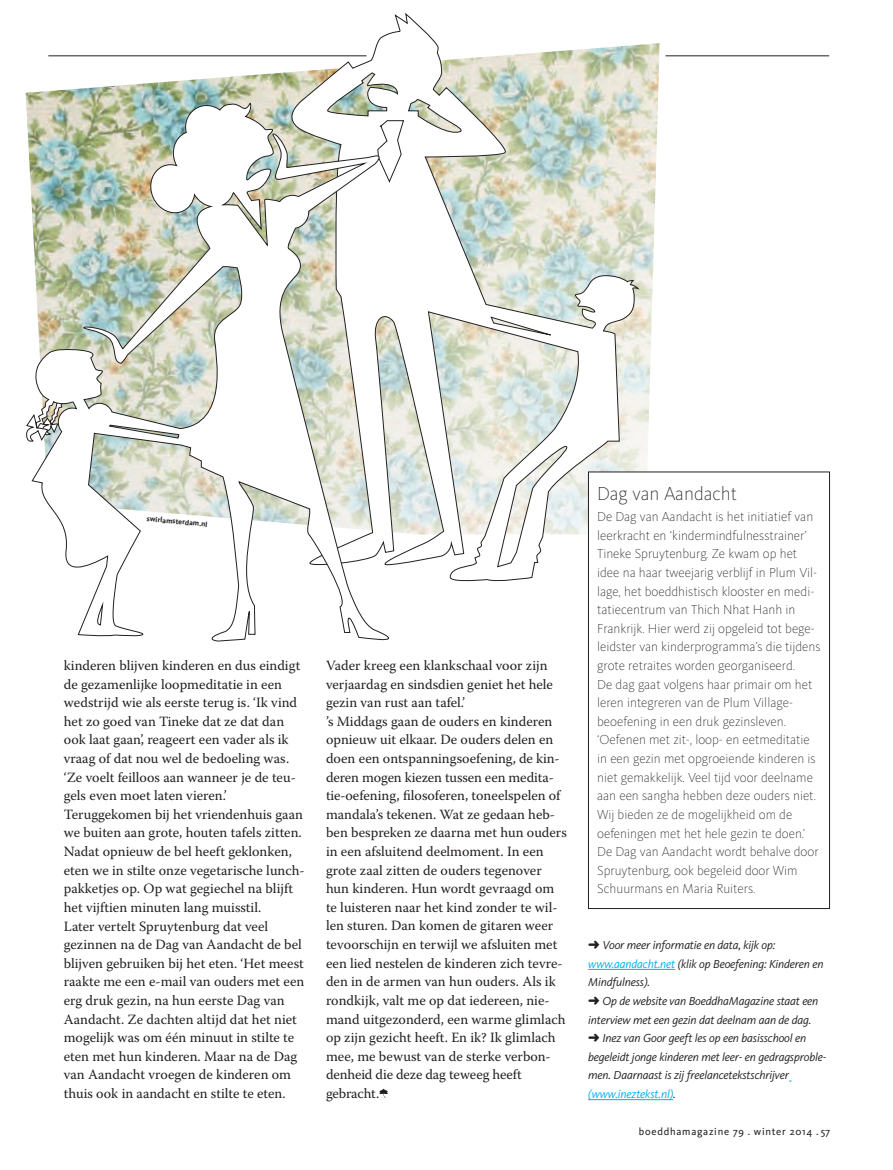
<style>
.page{position:relative;width:893px;height:1170px;background:#fff}
.page>*{position:absolute;margin:0;border:0;box-sizing:border-box;transform-origin:0 0}
.t1{font:200 19.5px "Kievit OT";color:#231f20}
.t2{font:14.1px/18.6px "Warnock Pro";color:#231f20}
.t3{font:200 13.5px/18.6px "Kievit OT";color:#231f20}
.t4{font:italic 12px/18.6px "Kievit";letter-spacing:-.01em;color:#231f20}
.t5{font:10.5px "Kievit";letter-spacing:.07em;color:#231f20}
.t6{font:700 7.5px "Kievit";color:#231f20}
.s1{color:#00aeef}
</style>
<div class="page">
<img style="left:26px;top:43px;width:634px;height:428px">
<svg style="left:379px;top:1088px;width:9px;height:10px"></svg>
<hr style="left:588px;top:969px;width:87px;height:1px;background:#00aeef">
<hr style="left:588px;top:1099px;width:85px;height:1px;background:#00aeef">
<hr style="left:665px;top:56px;width:164px;height:1px;background:#231f20">
<hr style="left:48px;top:56px;width:319px;height:1px;background:#231f20">
<svg style="left:288px;top:14px;width:350px;height:568px"></svg>
<svg style="left:396px;top:120px;width:8px;height:63px"></svg>
<div style="left:588px;top:472px;width:241px;height:436px;background:#fff"></div>
<div style="left:588px;top:471px;width:242px;height:437px;border:1px solid #231f20"></div>
<svg style="left:26px;top:102px;width:370px;height:539px"></svg>
<p class="t6" style="left:147px;top:514px;width:63px;rotate:5deg">swirlamsterdam.nl</p>
<p class="t2" style="left:64px;top:655px;width:242px">kinderen blijven kinderen en dus eindigt de gezamenlijke loopmeditatie in een wedstrijd wie als eerste terug is. ‘Ik vind het zo goed van Tineke dat ze dat dan ook laat gaan’, reageert een vader als ik vraag of dat nou wel de bedoeling was. ‘Ze voelt feilloos aan wanneer je de teu&shy;gels even moet laten vieren.’ Teruggekomen bij het vriendenhuis gaan we buiten aan grote, houten tafels zitten.<br>Nadat opnieuw de bel heeft geklonken, eten we in stilte onze vegetarische lunch&shy;pakketjes op. Op wat gegiechel na blijft het vijftien minuten lang muisstil.<br>Later vertelt Spruytenburg dat veel gezinnen na de Dag van Aandacht de bel blijven gebruiken bij het eten. ‘Het meest raakte me een e-mail van ouders met een erg druk gezin, na hun eerste Dag van Aandacht. Ze dachten altijd dat het niet mogelijk was om één minuut in stilte te eten met hun kinderen. Maar na de Dag van Aandacht vroegen de kinderen om thuis ook in aandacht en stilte te eten.</p>
<p class="t2" style="left:326px;top:655px;width:242px">Vader kreeg een klankschaal voor zijn verjaardag en sindsdien geniet het hele gezin van rust aan tafel.’<br>’s Middags gaan de ouders en kinderen opnieuw uit elkaar. De ouders delen en doen een ontspanningsoefening, de kin&shy;deren mogen kiezen tussen een medita&shy;tie-oefening, filosoferen, toneelspelen of mandala’s tekenen. Wat ze gedaan heb&shy;ben bespreken ze daarna met hun ouders in een afsluitend deelmoment. In een grote zaal zitten de ouders tegenover hun kinderen. Hun wordt gevraagd om te luisteren naar het kind zonder te wil&shy;len sturen. Dan komen de gitaren weer tevoorschijn en terwijl we afsluiten met een lied nestelen de kinderen zich tevre&shy;den in de armen van hun ouders. Als ik rondkijk, valt me op dat iedereen, nie&shy;mand uitgezonderd, een warme glimlach op zijn gezicht heeft. En ik? Ik glimlach mee, me bewust van de sterke verbon&shy;denheid die deze dag teweeg heeft gebracht.</p>
<h1 class="t1" style="left:597px;top:482px;width:141px">Dag van Aandacht</h1>
<p class="t3" style="left:597px;top:507px;width:225px">De Dag van Aandacht is het initiatief van leerkracht en ‘kindermindfulnesstrainer’ Tineke Spruytenburg. Ze kwam op het idee na haar tweejarig verblijf in Plum Vil&shy;lage, het boeddhistisch klooster en medi&shy;tatiecentrum van Thich Nhat Hanh in Frankrijk. Hier werd zij opgeleid tot bege&shy;leidster van kinderprogramma’s die tijdens grote retraites worden georganiseerd.<br>De dag gaat volgens haar primair om het leren integreren van de Plum Village&shy;beoefening in een druk gezinsleven. ‘Oefenen met zit-, loop- en eetmeditatie in een gezin met opgroeiende kinderen is niet gemakkelijk. Veel tijd voor deelname aan een sangha hebben deze ouders niet.<br>Wij bieden ze de mogelijkheid om de oefeningen met het hele gezin te doen.’ De Dag van Aandacht wordt behalve door Spruytenburg, ook begeleid door Wim Schuurmans en Maria Ruiters.</p>
<p class="t4" style="left:588px;top:935px;width:240px">➜ Voor meer informatie en data, kijk op: <span class="s1">www.aandacht.net</span> (klik op Beoefening: Kinderen en Mindfulness).<br>➜ Op de website van BoeddhaMagazine staat een interview met een gezin dat deelnam aan de dag.<br>➜ Inez van Goor geeft les op een basisschool en begeleidt jonge kinderen met leer- en gedragsproble&shy;men. Daarnaast is zij freelancetekstschrijver <span class="s1">(www.ineztekst.nl)</span>.</p>
<p class="t5" style="left:639px;top:1125px;width:193px">boeddhamagazine 79 . winter 2014 . 57</p>
</div>
